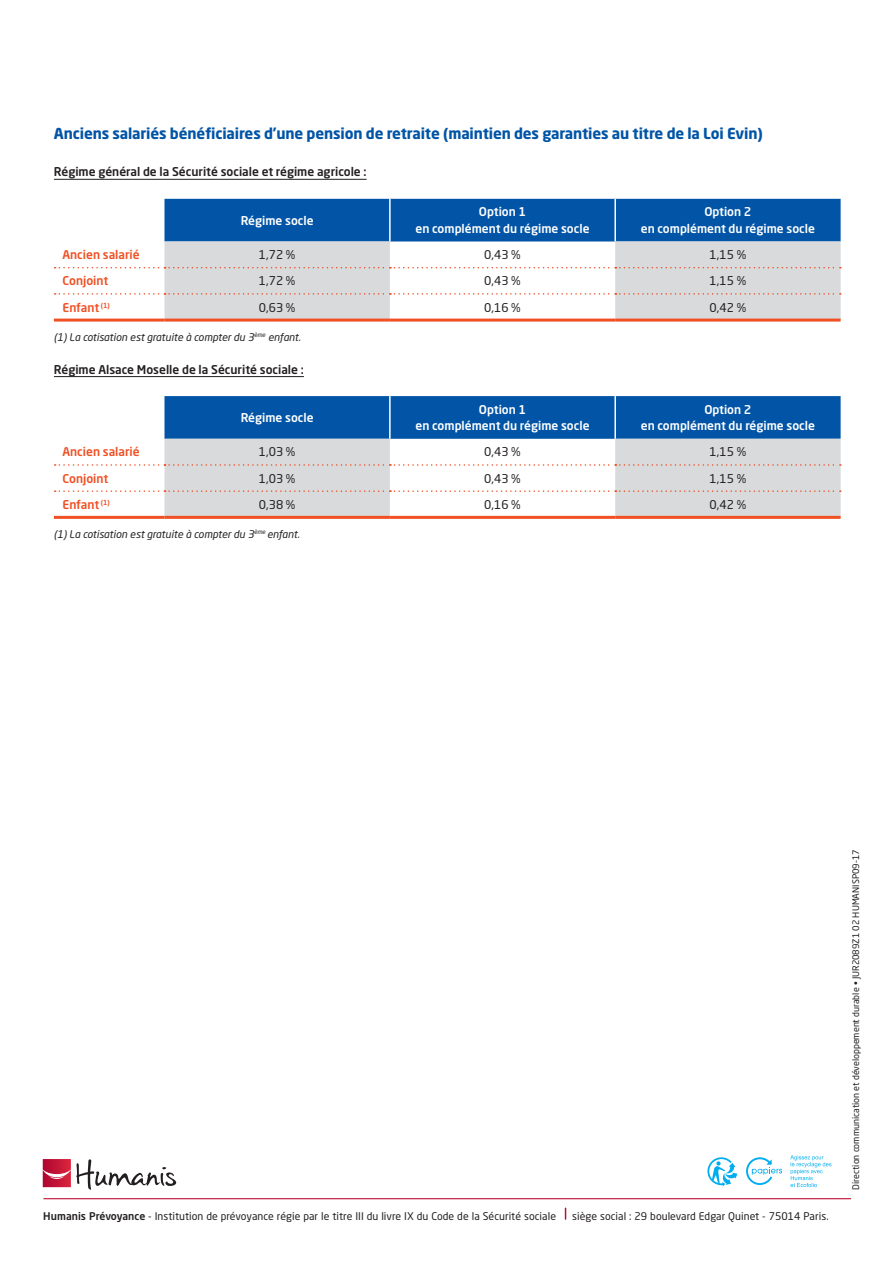
<style>
.page{position:relative;width:893px;height:1263px;background:#fff}
.page>*{position:absolute;margin:0;border:0;box-sizing:border-box;transform-origin:0 0}
.Sous_titre_-_niveau{font:700 15px "Neo Sans Std";letter-spacing:-.01em;color:#0154a6}
.t1{font:500 12px "Neo Sans Std";color:#fff}
.t2{font:12px "Neo Sans Std";color:#231f20}
.sous_titre_-_niveau{font:500 12px "Neo Sans Std";color:#231f20}
.t3{font:500 12px "Neo Sans Std";color:#f05024}
.Normal_e{font:10.5px "Neo Sans Std";letter-spacing:.005em;color:#231f20}
.t4{font:italic 10.5px "Neo Sans Std";color:#231f20}
.t5{font:9px "Neo Sans Std";color:#231f20}
.s1{font-weight:500}
</style>
<div class="page">
<hr style="left:44px;top:1198px;width:807px;height:1px;background:#c00d32">
<img style="left:43px;top:1159px;width:28px;height:28px">
<svg style="left:76px;top:1159px;width:100px;height:31px"></svg>
<svg style="left:746px;top:1157px;width:36px;height:28px"></svg>
<svg style="left:707px;top:1157px;width:30px;height:29px"></svg>
<svg style="left:790px;top:1155px;width:41px;height:32px"></svg>
<hr style="left:54px;top:179px;width:313px;height:1px;background:#231f20">
<hr style="left:54px;top:376px;width:250px;height:1px;background:#231f20">
<div style="left:164px;top:199px;width:677px;height:42px;background:#0154a6"></div>
<svg style="left:164px;top:241px;width:677px;height:78px;fill:#d8dadb"></svg>
<hr style="left:389px;top:199px;width:2px;height:42px;background:#fff">
<hr style="left:614px;top:199px;width:2px;height:42px;background:#fff">
<svg style="left:55px;top:267px;width:786px;height:1px"></svg>
<hr style="left:54px;top:319px;width:110px;height:3px;background:#f05024">
<hr style="left:164px;top:319px;width:226px;height:3px;background:#f05024">
<hr style="left:390px;top:319px;width:225px;height:3px;background:#f05024">
<svg style="left:55px;top:293px;width:786px;height:2px"></svg>
<hr style="left:615px;top:319px;width:226px;height:3px;background:#f05024">
<div style="left:164px;top:396px;width:677px;height:43px;background:#0154a6"></div>
<svg style="left:164px;top:439px;width:677px;height:77px;fill:#d8dadb"></svg>
<hr style="left:389px;top:396px;width:2px;height:43px;background:#fff">
<hr style="left:614px;top:396px;width:2px;height:43px;background:#fff">
<svg style="left:55px;top:464px;width:786px;height:2px"></svg>
<hr style="left:54px;top:516px;width:110px;height:3px;background:#f05024">
<hr style="left:164px;top:516px;width:226px;height:3px;background:#f05024">
<hr style="left:390px;top:516px;width:225px;height:3px;background:#f05024">
<svg style="left:55px;top:490px;width:786px;height:2px"></svg>
<hr style="left:615px;top:516px;width:226px;height:3px;background:#f05024">
<p class="Sous_titre_-_niveau" style="left:54px;top:124px;width:710px">Anciens salariés bénéficiaires d’une pension de retraite (maintien des garanties au titre de la Loi Evin)</p>
<p class="sous_titre_-_niveau" style="left:54px;top:164px;width:314px">Régime général de la Sécurité sociale et régime agricole :</p>
<p class="t1" style="left:241px;top:213px;width:74px">Régime socle</p>
<p class="t1" style="left:479px;top:204px;width:49px">Option 1</p>
<p class="t1" style="left:415px;top:221px;width:176px">en complément du régime socle</p>
<p class="t1" style="left:704px;top:204px;width:49px">Option 2</p>
<p class="t1" style="left:641px;top:221px;width:176px">en complément du régime socle</p>
<p class="t3" style="left:62px;top:247px;width:79px">Ancien salarié</p>
<p class="t2" style="left:259px;top:247px;width:38px">1,72 %</p>
<p class="t2" style="left:484px;top:247px;width:38px">0,43 %</p>
<p class="t2" style="left:710px;top:247px;width:38px">1,15 %</p>
<p class="t3" style="left:62px;top:273px;width:47px">Conjoint</p>
<p class="t2" style="left:259px;top:274px;width:38px">1,72 %</p>
<p class="t2" style="left:484px;top:274px;width:38px">0,43 %</p>
<p class="t2" style="left:710px;top:274px;width:38px">1,15 %</p>
<p class="t3" style="left:62px;top:300px;width:49px">Enfant <sup>(1)</sup></p>
<p class="t2" style="left:259px;top:300px;width:38px">0,63 %</p>
<p class="t2" style="left:484px;top:300px;width:38px">0,16 %</p>
<p class="t2" style="left:710px;top:300px;width:38px">0,42 %</p>
<p class="t4" style="left:54px;top:330px;width:248px">(1) La cotisation est gratuite à compter du 3<sup>ème</sup> enfant.</p>
<p class="sous_titre_-_niveau" style="left:54px;top:362px;width:251px">Régime Alsace Moselle de la Sécurité sociale :</p>
<p class="t1" style="left:241px;top:410px;width:74px">Régime socle</p>
<p class="t1" style="left:479px;top:402px;width:49px">Option 1</p>
<p class="t1" style="left:415px;top:418px;width:176px">en complément du régime socle</p>
<p class="t1" style="left:704px;top:402px;width:49px">Option 2</p>
<p class="t1" style="left:641px;top:418px;width:176px">en complément du régime socle</p>
<p class="t3" style="left:62px;top:444px;width:79px">Ancien salarié</p>
<p class="t2" style="left:259px;top:445px;width:38px">1,03 %</p>
<p class="t2" style="left:484px;top:445px;width:38px">0,43 %</p>
<p class="t2" style="left:710px;top:445px;width:38px">1,15 %</p>
<p class="t3" style="left:62px;top:471px;width:47px">Conjoint</p>
<p class="t2" style="left:259px;top:471px;width:38px">1,03 %</p>
<p class="t2" style="left:484px;top:471px;width:38px">0,43 %</p>
<p class="t2" style="left:710px;top:471px;width:38px">1,15 %</p>
<p class="t3" style="left:62px;top:497px;width:49px">Enfant <sup>(1)</sup></p>
<p class="t2" style="left:259px;top:497px;width:38px">0,38 %</p>
<p class="t2" style="left:484px;top:497px;width:38px">0,16 %</p>
<p class="t2" style="left:710px;top:497px;width:38px">0,42 %</p>
<p class="t4" style="left:54px;top:528px;width:247px">(1) La cotisation est gratuite à compter du 3<sup>ème</sup> enfant.</p>
<p class="Normal_e" style="left:43px;top:1209px;width:514px"><span class="s1">Humanis Prévoyance</span> - Institution de prévoyance régie par le titre III du livre IX du Code de la Sécurité sociale</p>
<p class="Normal_e" style="left:572px;top:1209px;width:258px">siège social : 29 boulevard Edgar Quinet - 75014 Paris.</p>
<p class="t5" style="left:850px;top:1190px;width:342px;rotate:-90deg">Direction communication et développement durable • JUR2089Z1 02 HUMANISP09-17</p>
</div>
